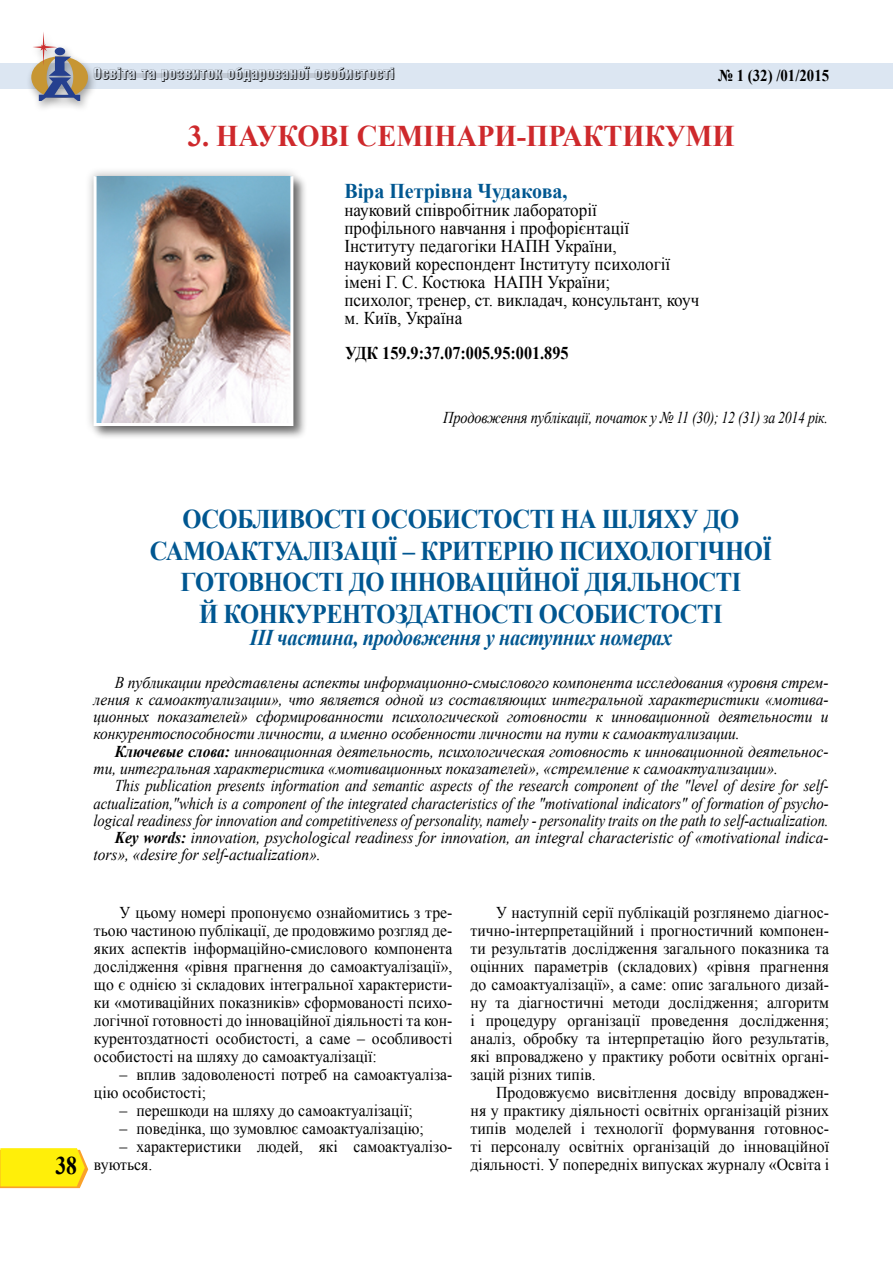
<style>
.page{position:relative;width:893px;height:1263px;background:#fff}
.page>*{position:absolute;margin:0;border:0;box-sizing:border-box;transform-origin:0 0}
.t1{font:700 30px "Times New Roman";color:#ce292c;scale:.95 1}
.t2{font:700 27px "Times New Roman";color:#005791;scale:.91 1}
.t3{font:700 25.5px "Times New Roman";color:#000;scale:.85 1}
.t4{font:italic 700 22.5px "Times New Roman";letter-spacing:-.02em;color:#005791;scale:.91 1}
.t5{font:700 21px "Times New Roman";color:#005791;scale:.95 1}
.t6{font:18px/18px "Times New Roman";color:#000;scale:.95 1}
.t7{font:700 18px "Times New Roman";color:#000;scale:.9 1}
.t8{font:16.5px/18px "Times New Roman";color:#000;text-align:justify;scale:.95 1}
.t9{font:italic 16.5px/17.2px "Times New Roman";letter-spacing:-.005em;color:#000;text-align:justify;scale:.94 1}
.t10{font:italic 16.5px "Times New Roman";letter-spacing:-.005em;color:#000;scale:.89 1}
.t11{font:16.5px/18px "Times New Roman";color:#000;text-align:justify;scale:.96 1}
.t12{font:italic 16.5px "Times New Roman";letter-spacing:-.005em;color:#000;scale:.87 1}
.t13{font:16.5px "Helios Compr Shadow";color:#000}
.t14{font:700 16.5px "Times New Roman";color:#000;scale:.9 1}
.s1{font-weight:700}
</style>
<div class="page">
<div style="left:1px;top:63px;width:892px;height:26px;background:#dce6f2"></div>
<svg style="left:0;top:1148px;width:88px;height:40px;background:#feea18"></svg>
<hr style="left:94px;top:73px;width:300px;height:4px;background:#c2cad5">
<div style="left:26px;top:30px;width:72px;height:82px;background:#000;opacity:.37"></div>
<svg style="left:31px;top:31px;width:57px;height:70px"></svg>
<div style="left:91px;top:174px;width:216px;height:266px;background:#000;opacity:.5"></div>
<div style="left:84px;top:166px;width:219px;height:270px;background:#000;opacity:.3"></div>
<img style="left:98px;top:179px;width:191px;height:243px">
<div style="left:94px;top:175px;width:199px;height:251px;border:3px solid #fff"></div>
<p class="t13" style="left:94px;top:65px;width:303px">Освіта та розвиток обдарованої особистості</p>
<p class="t14" style="left:718px;top:64px;width:125px">№ 1 (32) /01/2015</p>
<h1 class="t1" style="left:188px;top:115px;width:577px">3. НАУКОВІ СЕМІНАРИ-ПРАКТИКУМИ</h1>
<p class="t5" style="left:344px;top:176px;width:236px">Віра Петрівна Чудакова,</p>
<p class="t6" style="left:344px;top:201px;width:375px">науковий співробітник лабораторії<br>профільного навчання і профорієнтації Інституту педагогіки НАПН України,<br>науковий кореспондент Інституту психології імені Г. С. Костюка НАПН України;<br>психолог, тренер, ст. викладач, консультант, коуч м. Київ, Україна</p>
<p class="t7" style="left:345px;top:341px;width:250px">УДК 159.9:37.07:005.95:001.895</p>
<p class="t12" style="left:443px;top:406px;width:444px">Продовження публікації, початок у № 11 (30); 12 (31) за 2014 рік.</p>
<h2 class="t2" style="left:182px;top:501px;width:20px">особливості</h2>
<h2 class="t2" style="left:372px;top:501px;width:20px">особистості</h2>
<h2 class="t2" style="left:560px;top:501px;width:68px">на шляху</h2>
<h2 class="t2" style="left:704px;top:501px;width:21px">до</h2>
<h2 class="t2" style="left:150px;top:532px;width:19px">самоактуаліза</h2>
<h2 class="t2" style="left:360px;top:532px;width:84px">ції – критері</h2>
<h2 class="t2" style="left:526px;top:532px;width:55px">ю психологічної</h2>
<h2 class="t2" style="left:181px;top:564px;width:19px">готовності</h2>
<h2 class="t2" style="left:349px;top:564px;width:64px">до іннова</h2>
<h2 class="t2" style="left:486px;top:564px;width:38px">ційної</h2>
<h2 class="t2" style="left:585px;top:564px;width:19px">діяльності</h2>
<h2 class="t2" style="left:199px;top:595px;width:46px">й конкурентоздатності</h2>
<h2 class="t2" style="left:539px;top:595px;width:20px">особистості</h2>
<h3 class="t4" style="left:250px;top:622px;width:465px">ІІІ частина, продовження у наступних номерах</h3>
<p class="t9" style="left:94px;top:673px;width:783px;text-indent:21px">В публикации представлены аспекты информационно-смыслового компонента исследования «уровня стрем&shy;ления к самоактуализации», что является одной из составляющих интегральной характеристики «мотива&shy;ционных показателей» сформированности психологической готовности к инновационной деятельности и конкурентоспособности личности, а именно особенности личности на пути к самоактуализации.</p>
<p class="t9" style="left:94px;top:742px;width:783px;text-indent:21px"><span class="s1">Ключевые слова:</span> инновационная деятельность, психологическая готовность к инновационной деятельнос&shy;ти, интегральная характеристика «мотивационных показателей», «стремление к самоактуализации».</p>
<p class="t10" style="left:115px;top:774px;width:803px">This publication presents information and semantic aspects of the research component of the "level of desire for self-</p>
<p class="t10" style="left:94px;top:792px;width:827px">actualization,"which is a component of the integrated characteristics of the "motivational indicators" of formation of psycho-</p>
<p class="t10" style="left:94px;top:809px;width:827px">logical readiness for innovation and competitiveness of personality, namely - personality traits on the path to self-actualization.</p>
<p class="t9" style="left:115px;top:828px;width:761px"><span class="s1">Key words:</span> innovation, psychological readiness for innovation, an integral characteristic of «motivational indica-</p>
<p class="t9" style="left:94px;top:846px;width:243px">tors», «desire for self-actualization».</p>
<h3 class="t3" style="left:55px;top:1148px;width:27px">38</h3>
<p class="t8" style="left:94px;top:903px;width:379px;text-indent:26px">У цьому номері пропонуємо ознайомитись з тре&shy;тьою частиною публікації, де продовжимо розгляд де&shy;яких аспектів інформаційно-смислового компонента дослідження «рівня прагнення до самоактуалізації», що є однією зі складових інтегральної характеристи&shy;ки «мотиваційних показників» сформованості психо&shy;логічної готовності до інноваційної діяльності та кон&shy;курентоздатності особистості, а саме – особливості особистості на шляху до самоактуалізації:</p>
<p class="t8" style="left:94px;top:1065px;width:379px;text-indent:26px">– вплив задоволеності потреб на самоактуаліза&shy;цію особистості;</p>
<p class="t8" style="left:119px;top:1101px;width:310px">– перешкоди на шляху до самоактуалізації;</p>
<p class="t8" style="left:119px;top:1119px;width:322px">– поведінка, що зумовлює самоактуалізацію;</p>
<p class="t8" style="left:94px;top:1137px;width:379px;text-indent:26px">– характеристики людей, які самоактуалізо&shy;вуються.</p>
<p class="t8" style="left:471px;top:903px;width:379px;text-indent:26px">У наступній серії публікацій розглянемо діагнос&shy;тично-інтерпретаційний і прогностичний компонен&shy;ти результатів дослідження загального показника та оцінних параметрів (складових) «рівня прагнення до самоактуалізації», а саме: опис загального дизай&shy;ну та діагностичні методи дослідження; алгоритм і процедуру організації проведення дослідження; аналіз, обробку та інтерпретацію його результатів, які впроваджено у практику роботи освітніх органі&shy;зацій різних типів.</p>
<p class="t11" style="left:471px;top:1083px;width:375px;text-indent:26px">Продовжуємо висвітлення досвіду впроваджен&shy;ня у практику діяльності освітніх організацій різних типів моделей і технології формування готовнос&shy;ті персоналу освітніх організацій до інноваційної діяльності. У попередніх випусках журналу «Освіта і</p>
</div>
